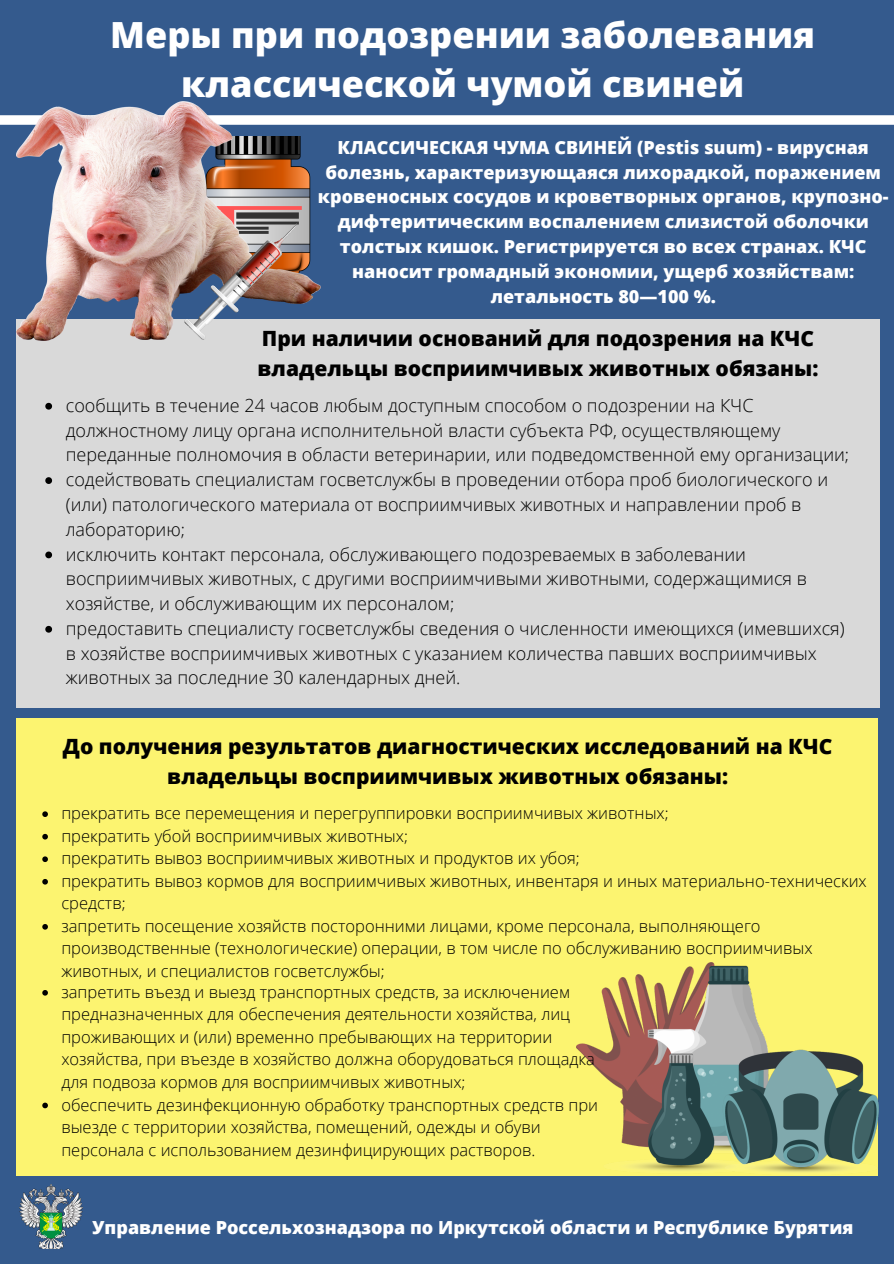
<style>
.page{position:relative;width:894px;height:1264px;background:#fff}
.page>*{position:absolute;margin:0;border:0;box-sizing:border-box;transform-origin:0 0}
.t1{font:800 36px/49.5px "Open Sans";color:#fff;text-align:center}
.t2{font:800 21px/29.2px "Open Sans";color:#000}
.t3{font:300 18px/24.8px "Open Sans";color:#000}
.t4{font:800 18px/24.8px "Open Sans";color:#fff;text-align:center}
.t5{font:300 16.5px/22.5px "Open Sans";color:#000}
</style>
<div class="page">
<div style="left:0;top:0;width:893px;height:1263px;background:#345a8d"></div>
<svg style="left:0;top:115px;width:893px;height:10px"></svg>
<img style="left:19px;top:1184px;width:63px;height:64px">
<div style="left:16px;top:319px;width:862px;height:388px;background:#d9d9d9"></div>
<div style="left:16px;top:718px;width:861px;height:457px;background:#fcf470"></div>
<img style="left:16px;top:102px;width:304px;height:238px">
<img style="left:183px;top:221px;width:115px;height:119px">
<svg style="left:45px;top:403px;width:7px;height:6px"></svg>
<svg style="left:45px;top:477px;width:7px;height:7px"></svg>
<svg style="left:45px;top:551px;width:7px;height:7px"></svg>
<svg style="left:45px;top:626px;width:7px;height:6px"></svg>
<img style="left:576px;top:962px;width:302px;height:212px">
<svg style="left:42px;top:811px;width:6px;height:6px"></svg>
<svg style="left:42px;top:833px;width:6px;height:6px"></svg>
<svg style="left:42px;top:856px;width:6px;height:6px"></svg>
<svg style="left:42px;top:879px;width:6px;height:5px"></svg>
<svg style="left:42px;top:924px;width:6px;height:5px"></svg>
<svg style="left:42px;top:990px;width:6px;height:5px"></svg>
<svg style="left:42px;top:1102px;width:6px;height:6px"></svg>
<h1 class="t1" style="left:110px;top:9px;width:706px">Меры при подозрении заболевания классической чумой свиней</h1>
<p class="t4" style="left:318px;top:134px;width:572px">КЛАССИЧЕСКАЯ ЧУМА СВИНЕЙ (Pestis suum) - вирусная болезнь, характеризующаяся лихорадкой, поражением кровеносных сосудов и кроветворных органов, крупозно&shy;дифтеритическим воспалением слизистой оболочки толстых кишок. Регистрируется во всех странах. КЧС наносит громадный экономии, ущерб хозяйствам: летальность 80—100 %.</p>
<p class="t2" style="left:257px;top:324px;width:562px">При наличии оснований для подозрения на КЧС владельцы восприимчивых животных обязаны:</p>
<p class="t3" style="left:66px;top:392px;width:784px">сообщить в течение 24 часов любым доступным способом о подозрении на КЧС должностному лицу органа исполнительной власти субъекта РФ, осуществляющему переданные полномочия в области ветеринарии, или подведомственной ему организации; содействовать специалистам госветслужбы в проведении отбора проб биологического и (или) патологического материала от восприимчивых животных и направлении проб в лабораторию;<br>исключить контакт персонала, обслуживающего подозреваемых в заболевании восприимчивых животных, с другими восприимчивыми животными, содержащимися в хозяйстве, и обслуживающим их персоналом;<br>предоставить специалисту госветслужбы сведения о численности имеющихся (имевшихся) в хозяйстве восприимчивых животных с указанием количества павших восприимчивых животных за последние 30 календарных дней.</p>
<p class="t2" style="left:63px;top:731px;width:770px;text-align:center">До получения результатов диагностических исследований на КЧС владельцы восприимчивых животных обязаны:</p>
<p class="t5" style="left:61px;top:801px;width:806px">прекратить все перемещения и перегруппировки восприимчивых животных;<br>прекратить убой восприимчивых животных;<br>прекратить вывоз восприимчивых животных и продуктов их убоя;<br>прекратить вывоз кормов для восприимчивых животных, инвентаря и иных материально-технических средств;<br>запретить посещение хозяйств посторонними лицами, кроме персонала, выполняющего производственные (технологические) операции, в том числе по обслуживанию восприимчивых животных, и специалистов госветслужбы;</p>
<p class="t5" style="left:61px;top:980px;width:538px">запретить въезд и выезд транспортных средств, за исключением предназначенных для обеспечения деятельности хозяйства, лиц проживающих и (или) временно пребывающих на территории хозяйства, при въезде в хозяйство должна оборудоваться площадка для подвоза кормов для восприимчивых животных;<br>обеспечить дезинфекционную обработку транспортных средств при выезде с территории хозяйства, помещений, одежды и обуви персонала с использованием дезинфицирующих растворов.</p>
<p class="t4" style="left:92px;top:1214px;width:762px">Управление Россельхознадзора по Иркутской области и Республике Бурятия</p>
</div>
